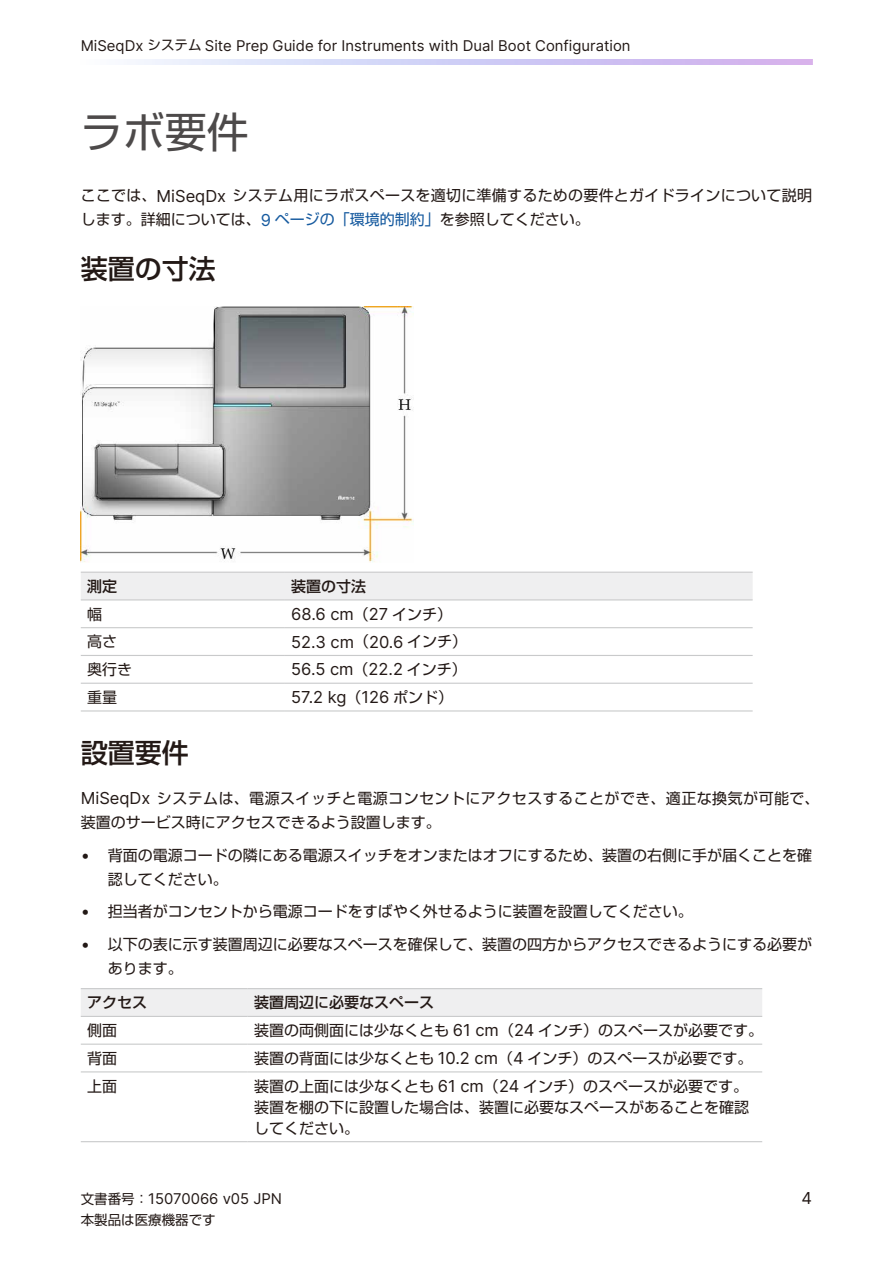
<style>
.page{position:relative;width:893px;height:1263px;background:#fff}
.page>*{position:absolute;margin:0;border:0;box-sizing:border-box;transform-origin:0 0}
.t1{font:42px "Shin Go Pro";color:#4d4a4a}
.t2{font:500 27px "Shin Go Pro";color:#231916}
.t3{font:16.5px "Inter";color:#231916}
.t4{font:15px/24px "Shin Go Pro";color:#231916}
.t5{font:15px/24px "Shin Go Pro";letter-spacing:.03em;color:#231916}
.t6{font:500 15px "Shin Go Pro";color:#231916}
.t7{font:14.85px "Inter";color:#231916}
.t8{font:13.5px "Shin Go Pro";color:#231916}
.s1{font-family:"Shin Go Pro";font-size:13.5px}
.s2{font-family:"Inter";font-size:16.5px}
.s3{font-family:"Inter";font-size:16.5px;color:#165a9f}
.s4{color:#165a9f}
.s5{font-family:"Shin Go Pro";font-size:15px}
</style>
<div class="page">
<img style="left:81px;top:307px;width:333px;height:255px">
<div style="left:81px;top:573px;width:672px;height:26px;background:#efeff0"></div>
<hr style="left:81px;top:572px;width:204px;height:1px;background:#c9cacb">
<hr style="left:285px;top:572px;width:468px;height:1px;background:#c9cacb">
<hr style="left:81px;top:599px;width:204px;height:1px;background:#c9cacb">
<hr style="left:285px;top:599px;width:468px;height:1px;background:#c9cacb">
<hr style="left:81px;top:627px;width:204px;height:1px;background:#c9cacb">
<hr style="left:285px;top:627px;width:468px;height:1px;background:#c9cacb">
<hr style="left:81px;top:655px;width:204px;height:1px;background:#c9cacb">
<hr style="left:285px;top:655px;width:468px;height:1px;background:#c9cacb">
<hr style="left:81px;top:683px;width:204px;height:1px;background:#c9cacb">
<hr style="left:285px;top:683px;width:468px;height:1px;background:#c9cacb">
<hr style="left:81px;top:710px;width:204px;height:1px;background:#c9cacb">
<hr style="left:285px;top:710px;width:468px;height:1px;background:#c9cacb">
<div style="left:81px;top:989px;width:681px;height:27px;background:#efeff0"></div>
<hr style="left:81px;top:988px;width:167px;height:1px;background:#c9cacb">
<hr style="left:248px;top:988px;width:514px;height:1px;background:#c9cacb">
<hr style="left:81px;top:1016px;width:167px;height:1px;background:#c9cacb">
<hr style="left:248px;top:1016px;width:514px;height:1px;background:#c9cacb">
<hr style="left:81px;top:1043px;width:167px;height:2px;background:#c9cacb">
<hr style="left:248px;top:1043px;width:514px;height:2px;background:#c9cacb">
<hr style="left:81px;top:1071px;width:167px;height:1px;background:#c9cacb">
<hr style="left:248px;top:1071px;width:514px;height:1px;background:#c9cacb">
<hr style="left:81px;top:1141px;width:167px;height:1px;background:#c9cacb">
<hr style="left:248px;top:1141px;width:514px;height:1px;background:#c9cacb">
<p class="t7" style="left:81px;top:34px;width:551px">MiSeqDx <span class="s1">システム</span> Site Prep Guide for Instruments with Dual Boot Configuration</p>
<h1 class="t1" style="left:81px;top:97px;width:170px">ラボ要件</h1>
<p class="t4" style="left:81px;top:182px;width:733px">ここでは、<span class="s2">MiSeqDx</span> システム用にラボスペースを適切に準備するための要件とガイドラインについて説明します。詳細については、<span class="s3">9</span> <span class="s4">ページの「環境的制約」</span>を参照してください。</p>
<h2 class="t2" style="left:81px;top:247px;width:137px">装置の寸法</h2>
<p class="t6" style="left:87px;top:574px;width:31px">測定</p>
<p class="t6" style="left:291px;top:574px;width:76px">装置の寸法</p>
<p class="t4" style="left:87px;top:600px;width:17px">幅</p>
<p class="t3" style="left:291px;top:602px;width:162px">68.6 cm<span class="s5">（</span>27 <span class="s5">インチ）</span></p>
<p class="t4" style="left:87px;top:628px;width:31px">高さ</p>
<p class="t3" style="left:291px;top:630px;width:177px">52.3 cm<span class="s5">（</span>20.6 <span class="s5">インチ）</span></p>
<p class="t4" style="left:87px;top:655px;width:46px">奥行き</p>
<p class="t3" style="left:291px;top:657px;width:177px">56.5 cm<span class="s5">（</span>22.2 <span class="s5">インチ）</span></p>
<p class="t4" style="left:87px;top:683px;width:31px">重量</p>
<p class="t3" style="left:291px;top:685px;width:163px">57.2 kg<span class="s5">（</span>126 <span class="s5">ポンド）</span></p>
<h2 class="t2" style="left:81px;top:730px;width:109px">設置要件</h2>
<p class="t5" style="left:81px;top:784px;width:740px"><span class="s2">MiSeqDx</span> システムは、電源スイッチと電源コンセントにアクセスすることができ、適正な換気が可能で、装置のサービス時にアクセスできるよう設置します。</p>
<p class="t4" style="left:108px;top:841px;width:706px;text-indent:-27px"><span class="s2">•</span> 背面の電源コードの隣にある電源スイッチをオンまたはオフにするため、装置の右側に手が届くことを確認してください。</p>
<p class="t4" style="left:81px;top:897px;width:614px"><span class="s2">•</span> 担当者がコンセントから電源コードをすばやく外せるように装置を設置してください。</p>
<p class="t4" style="left:108px;top:930px;width:706px;text-indent:-27px"><span class="s2">•</span> 以下の表に示す装置周辺に必要なスペースを確保して、装置の四方からアクセスできるようにする必要があります。</p>
<p class="t6" style="left:87px;top:990px;width:61px">アクセス</p>
<p class="t6" style="left:254px;top:990px;width:181px">装置周辺に必要なスペース</p>
<p class="t4" style="left:87px;top:1016px;width:31px">側面</p>
<p class="t4" style="left:254px;top:1016px;width:510px">装置の両側面には少なくとも <span class="s2">61 cm</span>（<span class="s2">24</span> インチ）のスペースが必要です。</p>
<p class="t4" style="left:87px;top:1044px;width:31px">背面</p>
<p class="t4" style="left:254px;top:1044px;width:500px">装置の背面には少なくとも <span class="s2">10.2 cm</span>（<span class="s2">4</span> インチ）のスペースが必要です。</p>
<p class="t4" style="left:87px;top:1072px;width:31px">上面</p>
<p class="t4" style="left:254px;top:1073px;width:497px;line-height:21px;text-align:justify">装置の上面には少なくとも <span class="s2">61 cm</span>（<span class="s2">24</span> インチ）のスペースが必要です。装置を棚の下に設置した場合は、装置に必要なスペースがあることを確認してください。</p>
<p class="t7" style="left:81px;top:1188px;width:203px"><span class="s1">文書番号：</span>15070066 v05 JPN</p>
<p class="t3" style="left:802px;top:1186px;width:12px">4</p>
<p class="t8" style="left:81px;top:1209px;width:136px">本製品は医療機器です</p>
</div>
